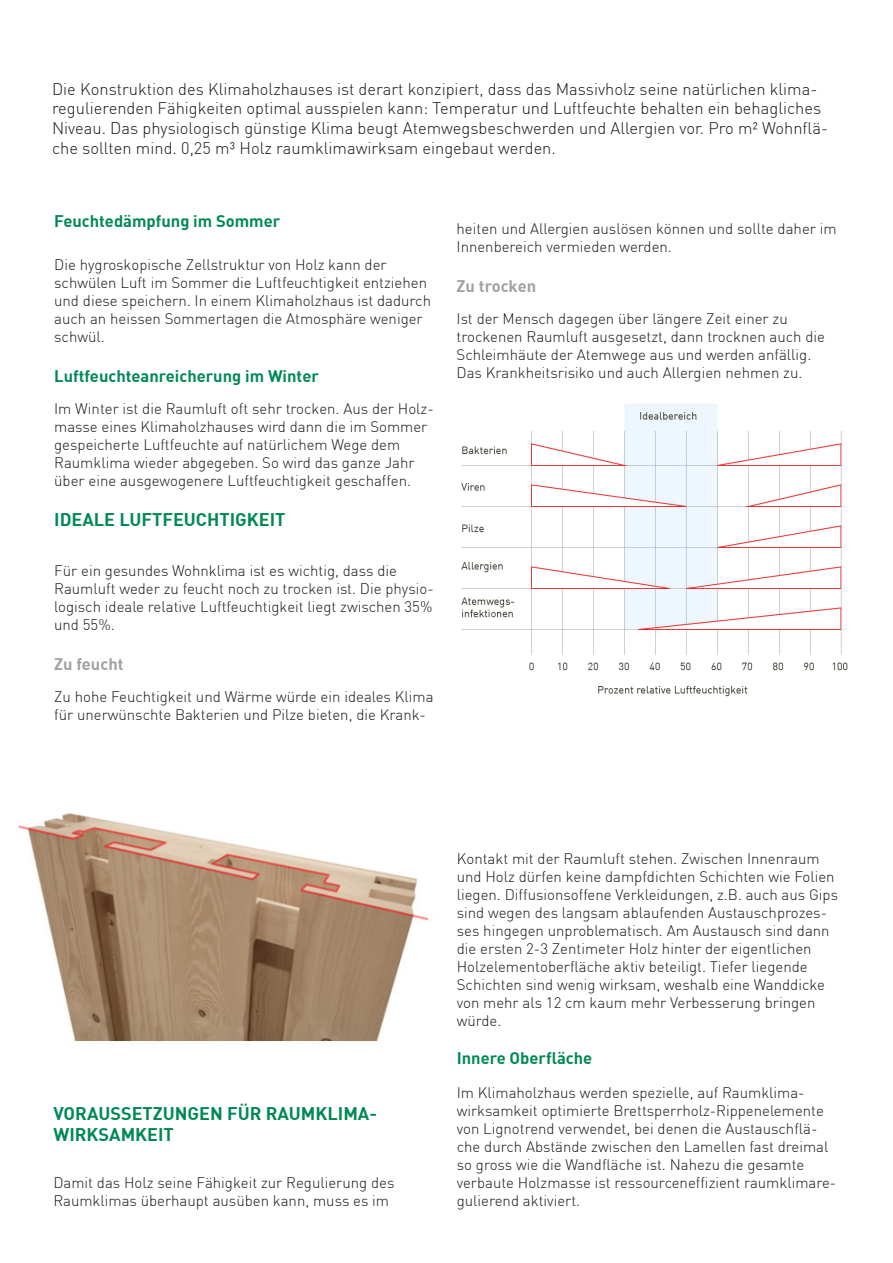
<style>
.page{position:relative;width:893px;height:1263px;background:#fff}
.page>*{position:absolute;margin:0;border:0;box-sizing:border-box;transform-origin:0 0}
.TITEL_VERSAL_GRÜN{font:700 18px/21.6px "DIN";color:#008955}
.Lead{font:300 16.5px/19.8px "DIN";color:#1a171c}
.Zwischentitel_grün{font:700 16.5px "DIN";color:#008955}
.Zwischentitel_grau{font:700 16.5px "DIN";color:#9fa1a2}
.Lauftext{font:300 15px/18px "DIN";color:#1a171c}
</style>
<div class="page">
<img style="left:461px;top:404px;width:387px;height:293px">
<img style="left:18px;top:813px;width:410px;height:229px">
<p class="Lead" style="left:52px;top:79px;width:777px">Die Konstruktion des Klimaholzhauses ist derart konzipiert, dass das Massivholz seine natürlichen klima&shy;regulierenden Fähigkeiten optimal ausspielen kann: Temperatur und Luftfeuchte behalten ein behagliches Niveau. Das physiologisch günstige Klima beugt Atemwegsbeschwerden und Allergien vor. Pro m² Wohnflä&shy;che sollten mind. 0,25 m³ Holz raumklimawirksam eingebaut werden.</p>
<p class="Zwischentitel_grün" style="left:54px;top:211px;width:228px">Feuchtedämpfung im Sommer</p>
<p class="Lauftext" style="left:54px;top:255px;width:378px">Die hygroskopische Zellstruktur von Holz kann der schwülen Luft im Sommer die Luftfeuchtigkeit entziehen und diese speichern. In einem Klimaholzhaus ist dadurch auch an heissen Sommertagen die Atmosphäre weniger schwül.</p>
<p class="Zwischentitel_grün" style="left:54px;top:365px;width:266px">Luftfeuchteanreicherung im Winter</p>
<p class="Lauftext" style="left:54px;top:399px;width:381px">Im Winter ist die Raumluft oft sehr trocken. Aus der Holz&shy;masse eines Klimaholzhauses wird dann die im Sommer gespeicherte Luftfeuchte auf natürlichem Wege dem Raumklima wieder abgegeben. So wird das ganze Jahr über eine ausgewogenere Luftfeuchtigkeit geschaffen.</p>
<p class="TITEL_VERSAL_GRÜN" style="left:54px;top:508px;width:233px">IDEALE LUFTFEUCHTIGKEIT</p>
<p class="Lauftext" style="left:54px;top:561px;width:381px">Für ein gesundes Wohnklima ist es wichtig, dass die Raumluft weder zu feucht noch zu trocken ist. Die physio&shy;logisch ideale relative Luftfeuchtigkeit liegt zwischen 35% und 55%.</p>
<p class="Zwischentitel_grau" style="left:54px;top:653px;width:71px">Zu feucht</p>
<p class="Lauftext" style="left:54px;top:687px;width:381px">Zu hohe Feuchtigkeit und Wärme würde ein ideales Klima für unerwünschte Bakterien und Pilze bieten, die Krank-</p>
<p class="Lauftext" style="left:457px;top:219px;width:382px">heiten und Allergien auslösen können und sollte daher im<br>Innenbereich vermieden werden.</p>
<p class="Zwischentitel_grau" style="left:457px;top:275px;width:81px">Zu trocken</p>
<p class="Lauftext" style="left:457px;top:309px;width:370px">Ist der Mensch dagegen über längere Zeit einer zu trockenen Raumluft ausgesetzt, dann trocknen auch die Schleimhäute der Atemwege aus und werden anfällig.<br>Das Krankheitsrisiko und auch Allergien nehmen zu.</p>
<p class="TITEL_VERSAL_GRÜN" style="left:53px;top:1102px;width:325px">VORAUSSETZUNGEN FÜR RAUMKLIMA-<br>WIRKSAMKEIT</p>
<p class="Lauftext" style="left:53px;top:1173px;width:343px">Damit das Holz seine Fähigkeit zur Regulierung des<br>Raumklimas überhaupt ausüben kann, muss es im</p>
<p class="Lauftext" style="left:457px;top:849px;width:383px">Kontakt mit der Raumluft stehen. Zwischen Innenraum und Holz dürfen keine dampfdichten Schichten wie Folien liegen. Diffusionsoffene Verkleidungen, z.B. auch aus Gips sind wegen des langsam ablaufenden Austauschprozes&shy;ses hingegen unproblematisch. Am Austausch sind dann die ersten 2-3 Zentimeter Holz hinter der eigentlichen Holzelementoberfläche aktiv beteiligt. Tiefer liegende Schichten sind wenig wirksam, weshalb eine Wanddicke von mehr als 12 cm kaum mehr Verbesserung bringen würde.</p>
<p class="Zwischentitel_grün" style="left:457px;top:1047px;width:137px">Innere Oberfläche</p>
<p class="Lauftext" style="left:457px;top:1083px;width:381px">Im Klimaholzhaus werden spezielle, auf Raumklima&shy;wirksamkeit optimierte Brettsperrholz-Rippenelemente von Lignotrend verwendet, bei denen die Austauschflä&shy;che durch Abstände zwischen den Lamellen fast dreimal so gross wie die Wandfläche ist. Nahezu die gesamte verbaute Holzmasse ist ressourceneffizient raumklimare&shy;gulierend aktiviert.</p>
</div>
